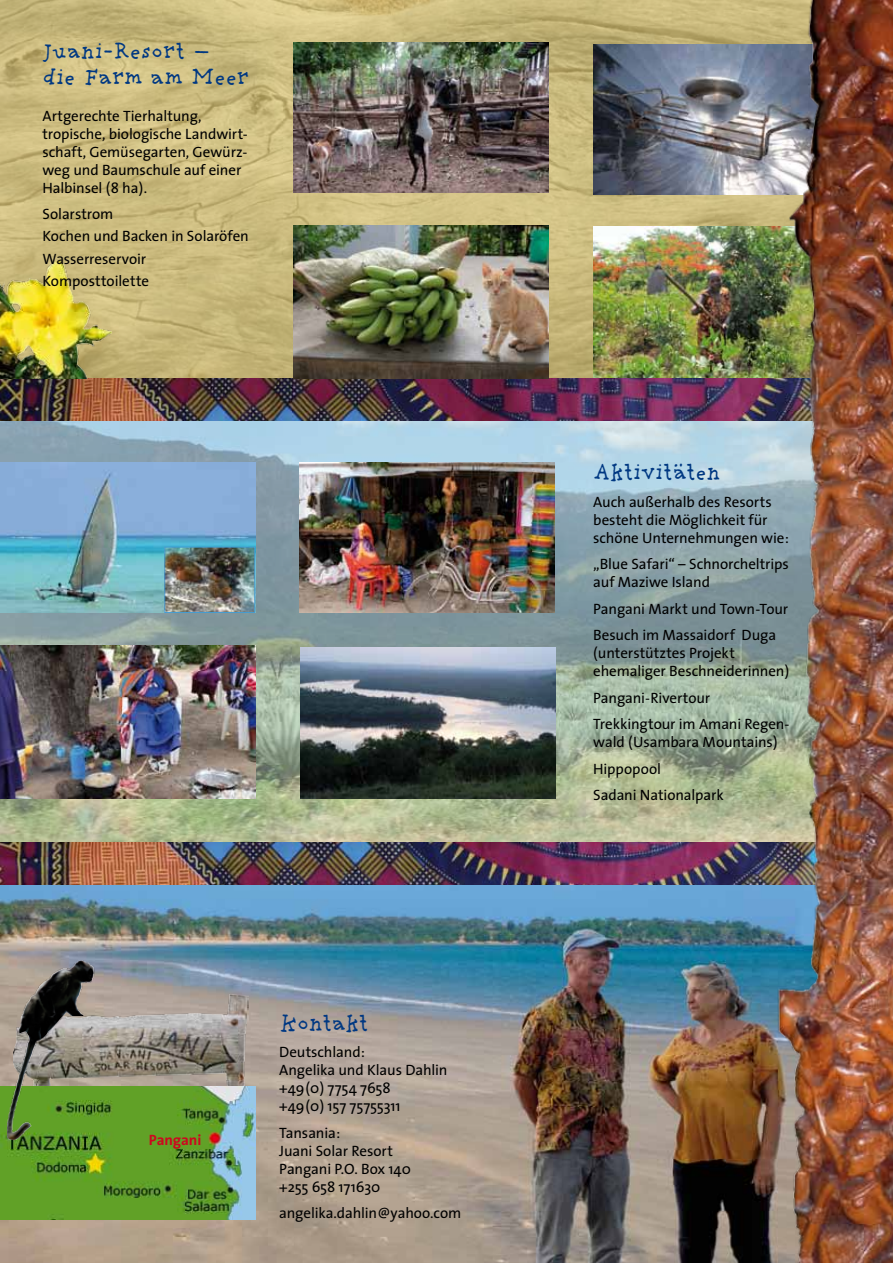
<style>
.page{position:relative;width:893px;height:1263px;background:#fff}
.page>*{position:absolute;margin:0;border:0;box-sizing:border-box;transform-origin:0 0}
.t1{font:24px/25.5px "Cheers";color:#003882}
.t2{font:15px/18px "The Sans";letter-spacing:-.005em;color:#000}
.t3{font:700 15px "The Sans";letter-spacing:-.005em;color:#cd071e}
</style>
<div class="page">
<img style="left:0;top:884px;width:747px;height:379px">
<img style="left:0;top:421px;width:747px;height:421px">
<img style="left:300px;top:647px;width:256px;height:152px">
<img style="left:300px;top:463px;width:255px;height:150px">
<img style="left:0;top:463px;width:255px;height:150px">
<img style="left:0;top:645px;width:255px;height:154px">
<img style="left:0;top:0;width:747px;height:378px">
<img style="left:594px;top:227px;width:153px;height:151px">
<img style="left:594px;top:44px;width:153px;height:150px">
<img style="left:0;top:378px;width:747px;height:43px">
<img style="left:0;top:842px;width:747px;height:42px">
<img style="left:747px;top:0;width:146px;height:1263px">
<img style="left:293px;top:43px;width:256px;height:150px">
<img style="left:293px;top:225px;width:256px;height:153px">
<img style="left:126px;top:994px;width:122px;height:92px">
<img style="left:166px;top:549px;width:87px;height:62px">
<div style="left:164px;top:547px;width:91px;height:66px;border:1px solid #459dd2"></div>
<img style="left:0;top:260px;width:112px;height:118px">
<img style="left:0;top:1086px;width:255px;height:133px">
<img style="left:7px;top:960px;width:119px;height:180px">
<h1 class="t1" style="left:43px;top:40px;width:208px">Juani-Resort –<br>die Farm am Meer</h1>
<p class="t2" style="left:43px;top:106px;width:207px">Artgerechte Tierhaltung, tropische, biologische Landwirt&shy;schaft, Gemüsegarten, Gewürz&shy;weg und Baumschule auf einer<br>Halbinsel (8 ha).</p>
<p class="t2" style="left:43px;top:203px;width:208px;line-height:22.2px">Solarstrom<br>Kochen und Backen in Solaröfen<br>Wasserreservoir<br>Komposttoilette</p>
<p class="t3" style="left:149px;top:1127px;width:54px">Pangani</p>
<h1 class="t1" style="left:279px;top:1011px;width:91px">Kontakt</h1>
<p class="t2" style="left:279px;top:1042px;width:170px">Deutschland:<br>Angelika und Klaus Dahlin +49(0) 7754 7658<br>+49(0) 157 75755311</p>
<p class="t2" style="left:279px;top:1123px;width:133px">Tansania:<br>Juani Solar Resort<br>Pangani P.O. Box 140 +255 658 171630</p>
<p class="t2" style="left:279px;top:1203px;width:184px">angelika.dahlin@yahoo.com</p>
<h1 class="t1" style="left:593px;top:460px;width:129px">Aktivitäten</h1>
<p class="t2" style="left:593px;top:492px;width:197px">Auch außerhalb des Resorts besteht die Möglichkeit für schöne Unternehmungen wie:</p>
<p class="t2" style="left:593px;top:555px;width:197px">„Blue Safari“ – Schnorcheltrips auf Maziwe Island</p>
<p class="t2" style="left:593px;top:595px;width:196px;line-height:26.5px">Pangani Markt und Town-Tour<br>Besuch im Massaidorf Duga</p>
<p class="t2" style="left:593px;top:644px;width:198px">(unterstütztes Projekt ehemaliger Beschneiderinnen)</p>
<p class="t2" style="left:593px;top:684px;width:198px;line-height:26.5px">Pangani-Rivertour<br>Trekkingtour im Amani Regen-</p>
<p class="t2" style="left:593px;top:728px;width:186px;line-height:26.5px">wald (Usambara Mountains)<br>Hippopool<br>Sadani Nationalpark</p>
</div>
